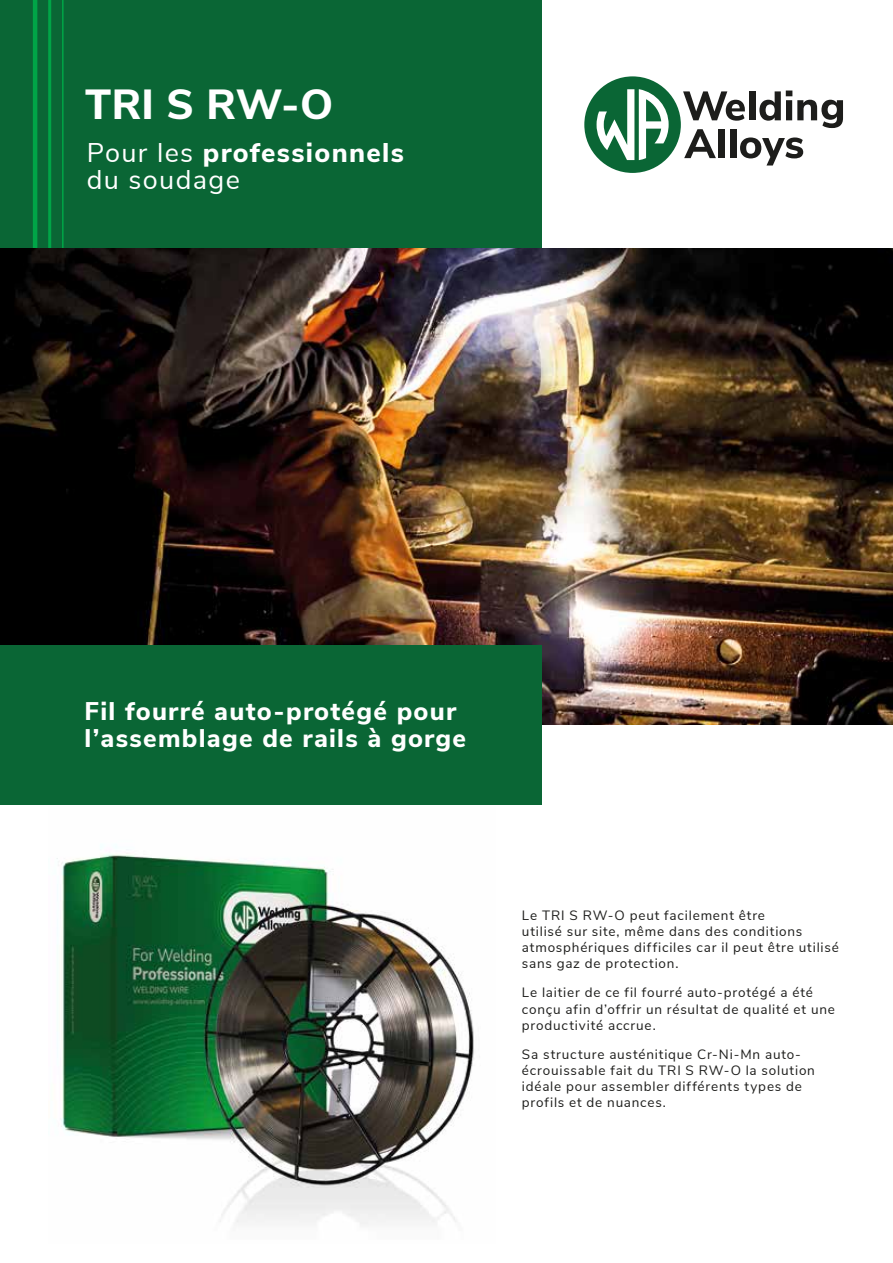
<style>
.page{position:relative;width:893px;height:1263px;background:#fff}
.page>*{position:absolute;margin:0;border:0;box-sizing:border-box;transform-origin:0 0}
.t1{font:800 42px "Nunito Sans";color:#fff}
.t2{font:27px/27px "Nunito Sans";letter-spacing:.05em;color:#fff}
.t3{font:800 25.5px/27px "Nunito Sans";letter-spacing:.05em;color:#fff}
.t4{font:13.5px/16.2px "Nunito Sans";letter-spacing:.06em;color:#1d1d1b}
.s1{font-weight:800}
</style>
<div class="page">
<div style="left:0;top:0;width:542px;height:249px;background:#0a6635"></div>
<hr style="left:33px;top:0;width:4px;height:249px;background:#00a547">
<hr style="left:48px;top:0;width:3px;height:249px;background:#00a547">
<hr style="left:62px;top:0;width:2px;height:249px;background:#00a547">
<img style="left:0;top:249px;width:893px;height:476px">
<div style="left:584px;top:76px;width:97px;height:97px;background:#0a6635;border-radius:50%"></div>
<svg style="left:597px;top:89px;width:72px;height:71px"></svg>
<svg style="left:683px;top:91px;width:62px;height:30px"></svg>
<div style="left:749px;top:91px;width:6px;height:29px;background:#1d1d1b"></div>
<svg style="left:759px;top:91px;width:84px;height:37px"></svg>
<svg style="left:684px;top:129px;width:32px;height:29px"></svg>
<div style="left:718px;top:129px;width:7px;height:29px;background:#1d1d1b"></div>
<div style="left:730px;top:129px;width:6px;height:29px;background:#1d1d1b"></div>
<svg style="left:740px;top:137px;width:63px;height:28px"></svg>
<div style="left:0;top:645px;width:542px;height:159px;background:#0a6635"></div>
<img style="left:57px;top:846px;width:417px;height:379px">
<h1 class="t1" style="left:85px;top:74px;width:250px">TRI S RW-O</h1>
<h2 class="t2" style="left:87px;top:138px;width:319px">Pour les <span class="s1">professionnels </span>du soudage</h2>
<h3 class="t3" style="left:85px;top:696px;width:383px">Fil fourré auto-protégé pour l’assemblage de rails à gorge</h3>
<p class="t4" style="left:522px;top:906px;width:318px">Le TRI S RW-O peut facilement être<br>utilisé sur site, même dans des conditions atmosphériques difficiles car il peut être utilisé sans gaz de protection.</p>
<p class="t4" style="left:522px;top:984px;width:314px">Le laitier de ce fil fourré auto-protégé a été conçu afin d’offrir un résultat de qualité et une productivité accrue.</p>
<p class="t4" style="left:522px;top:1045px;width:294px">Sa structure austénitique Cr-Ni-Mn auto&shy;écrouissable fait du TRI S RW-O la solution idéale pour assembler différents types de profils et de nuances.</p>
</div>
